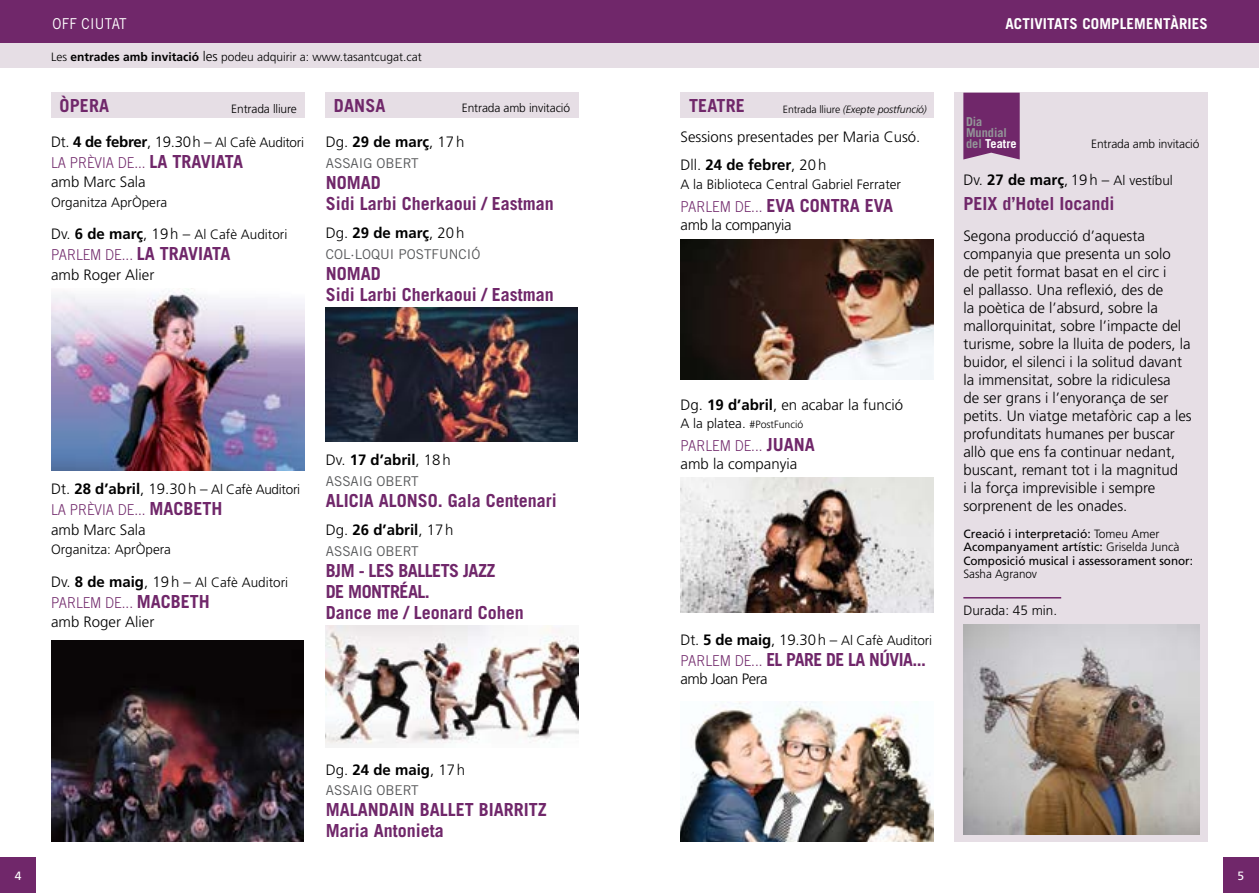
<style>
.page{position:relative;width:1259px;height:893px;background:#fff}
.page>*{position:absolute;margin:0;border:0;box-sizing:border-box;transform-origin:0 0}
.t1{font:700 18px/21px "Trade Gothic";color:#70276a}
.t2{font:700 18px/21px "Trade Gothic";letter-spacing:-.03em;color:#70276a}
.t3{font:300 15px/18px "Frutiger";color:#000}
.t4{font:300 15px "Trade Gothic";color:#70276a;scale:.9 1}
.t5{font:700 15px "Frutiger";color:#000}
.t6{font:700 15px "Trade Gothic";letter-spacing:.01em;color:#fff}
.t7{font:300 15px "Frutiger";letter-spacing:-.02em;color:#000}
.t8{font:300 15px "Frutiger";letter-spacing:-.03em;color:#000}
.t9{font:15px "Trade Gothic";letter-spacing:.02em;color:#fff;scale:.9 1}
.t10{font:300 13.5px "Frutiger";color:#000}
.t11{font:300 13.5px "Frutiger";letter-spacing:-.02em;color:#000}
.t12{font:13.5px "Trade Gothic";color:#58595b}
.t13{font:700 12.3px/10.9px "Trade Gothic";color:#939598}
.t14{font:300 12px "Frutiger";letter-spacing:-.01em;color:#000}
.t15{font:12px/13.5px "Frutiger";color:#000}
.t16{font:12px "Frutiger";color:#fff}
.t17{font:italic 300 10.5px "Frutiger";letter-spacing:-.01em;color:#000}
.t18{font:300 10.5px "Frutiger";color:#000}
.s1{font-weight:700}
.s2{font-size:13.5px}
.s3{font-weight:300;font-size:15px}
.s4{font-style:normal}
.s5{font-size:15px}
.s6{font-weight:700;font-size:15px}
.s7{font-weight:700;font-size:18px}
.s8{font-weight:300}
.s9{color:#fff}
</style>
<div class="page">
<div style="left:0;top:857px;width:36px;height:36px;background:#70276a"></div>
<div style="left:1222px;top:857px;width:37px;height:36px;background:#70276a"></div>
<div style="left:0;top:26px;width:1259px;height:42px;background:#e6dee5"></div>
<div style="left:0;top:0;width:1259px;height:43px;background:#70276a"></div>
<div style="left:325px;top:93px;width:253px;height:25px;background:#e6dee5"></div>
<div style="left:51px;top:93px;width:253px;height:25px;background:#e6dee5"></div>
<div style="left:680px;top:93px;width:253px;height:25px;background:#e6dee5"></div>
<img style="left:51px;top:288px;width:253px;height:182px">
<img style="left:51px;top:640px;width:252px;height:202px">
<img style="left:680px;top:478px;width:253px;height:134px">
<img style="left:680px;top:239px;width:253px;height:141px">
<img style="left:680px;top:702px;width:253px;height:140px">
<img style="left:326px;top:626px;width:252px;height:121px">
<img style="left:325px;top:307px;width:253px;height:135px">
<div style="left:955px;top:93px;width:253px;height:749px;background:#e6dee5"></div>
<div style="left:963px;top:93px;width:56px;height:66px;background:#70276a"></div>
<img style="left:963px;top:624px;width:236px;height:211px">
<hr style="left:963px;top:597px;width:98px;height:1px;background:#70276a">
<p class="t9" style="left:52px;top:15px;width:84px">OFF CIUTAT</p>
<p class="t6" style="left:1005px;top:15px;width:204px">ACTIVITATS COMPLEMENTÀRIES</p>
<p class="t14" style="left:51px;top:50px;width:372px">Les <span class="s1">entrades amb invitació</span> <span class="s2">les</span> podeu adquirir a: www.tasantcugat.cat</p>
<p class="t1" style="left:60px;top:95px;width:51px">ÒPERA</p>
<p class="t14" style="left:231px;top:102px;width:67px">Entrada lliure</p>
<p class="t14" style="left:462px;top:101px;width:110px">Entrada amb invitació</p>
<p class="t1" style="left:689px;top:95px;width:57px">TEATRE</p>
<p class="t3" style="left:680px;top:123px;width:241px;line-height:28px">Sessions presentades per Maria Cusó.<br>Dll. <span class="s1">24 de febrer</span>, 20h</p>
<p class="t10" style="left:680px;top:177px;width:222px">A la Biblioteca Central Gabriel Ferrater</p>
<p class="t1" style="left:680px;top:195px;width:214px"><span class="s3">PARLEM DE...</span> EVA CONTRA EVA</p>
<p class="t7" style="left:680px;top:217px;width:113px">amb la companyia</p>
<p class="t1" style="left:334px;top:95px;width:53px">DANSA</p>
<p class="t17" style="left:783px;top:103px;width:145px"><span class="s4">Entrada lliure</span> (Exepte postfunció)</p>
<p class="t11" style="left:51px;top:135px;width:254px"><span class="s5">Dt.</span> <span class="s6">4 de febrer</span><span class="s5">, 19.30h –</span> Al Cafè Auditori</p>
<p class="t4" style="left:51px;top:154px;width:215px">LA PRÈVIA DE... <span class="s7">LA TRAVIATA</span></p>
<p class="t3" style="left:51px;top:173px;width:96px">amb Marc Sala</p>
<p class="t10" style="left:51px;top:195px;width:118px">Organitza AprÒpera</p>
<p class="t10" style="left:51px;top:227px;width:238px"><span class="s5">Dv.</span> <span class="s6">6 de març</span><span class="s5">, 19h –</span> Al Cafè Auditori</p>
<p class="t4" style="left:51px;top:246px;width:201px">PARLEM DE... <span class="s7">LA TRAVIATA</span></p>
<p class="t3" style="left:51px;top:266px;width:105px">amb Roger Alier</p>
<p class="t5" style="left:326px;top:133px;width:140px"><span class="s8">Dg.</span> 29 de març<span class="s8">, 17h</span></p>
<p class="t12" style="left:326px;top:155px;width:94px">ASSAIG OBERT</p>
<p class="t1" style="left:326px;top:172px;width:230px">NOMAD<br>Sidi Larbi Cherkaoui / Eastman</p>
<p class="t5" style="left:326px;top:224px;width:140px"><span class="s8">Dg.</span> 29 de març<span class="s8">, 20h</span></p>
<p class="t12" style="left:326px;top:246px;width:156px">COL·LOQUI POSTFUNCIÓ</p>
<p class="t1" style="left:326px;top:262px;width:230px">NOMAD<br>Sidi Larbi Cherkaoui / Eastman</p>
<p class="t11" style="left:51px;top:482px;width:251px"><span class="s5">Dt.</span> <span class="s6">28 d’abril</span><span class="s5">, 19.30h –</span> Al Cafè Auditori</p>
<p class="t4" style="left:51px;top:501px;width:192px">LA PRÈVIA DE... <span class="s7">MACBETH</span></p>
<p class="t3" style="left:51px;top:521px;width:96px">amb Marc Sala</p>
<p class="t10" style="left:51px;top:542px;width:122px">Organitza: AprÒpera</p>
<p class="t10" style="left:51px;top:574px;width:239px"><span class="s5">Dv.</span> <span class="s6">8 de maig</span><span class="s5">, 19h –</span> Al Cafè Auditori</p>
<p class="t4" style="left:51px;top:593px;width:178px">PARLEM DE... <span class="s7">MACBETH</span></p>
<p class="t3" style="left:51px;top:613px;width:105px">amb Roger Alier</p>
<p class="t5" style="left:326px;top:451px;width:126px"><span class="s8">Dv.</span> 17 d’abril<span class="s8">, 18h</span></p>
<p class="t12" style="left:326px;top:473px;width:94px">ASSAIG OBERT</p>
<p class="t1" style="left:326px;top:490px;width:233px">ALICIA ALONSO. Gala Centenari</p>
<p class="t5" style="left:326px;top:521px;width:129px"><span class="s8">Dg.</span> 26 d’abril<span class="s8">, 17h</span></p>
<p class="t12" style="left:326px;top:543px;width:94px">ASSAIG OBERT</p>
<p class="t2" style="left:326px;top:559px;width:200px">BJM - LES BALLETS JAZZ<br>DE MONTRÉAL.<br>Dance me / Leonard Cohen</p>
<p class="t5" style="left:326px;top:760px;width:141px"><span class="s8">Dg.</span> 24 de maig<span class="s8">, 17h</span></p>
<p class="t12" style="left:326px;top:782px;width:94px">ASSAIG OBERT</p>
<p class="t1" style="left:326px;top:799px;width:223px">MALANDAIN BALLET BIARRITZ<br>Maria Antonieta</p>
<p class="t3" style="left:680px;top:396px;width:224px">Dg. <span class="s1">19 d’abril</span>, en acabar la funció</p>
<p class="t18" style="left:680px;top:419px;width:124px"><span class="s2">A la platea.</span> #PostFunció</p>
<p class="t4" style="left:680px;top:437px;width:151px">PARLEM DE... <span class="s7">JUANA</span></p>
<p class="t3" style="left:680px;top:455px;width:118px">amb la companyia</p>
<p class="t10" style="left:680px;top:632px;width:253px"><span class="s5">Dt.</span> <span class="s6">5 de maig</span><span class="s5">, 19.30h –</span> Al Cafè Auditori</p>
<p class="t2" style="left:680px;top:649px;width:247px"><span class="s3">PARLEM DE...</span> EL PARE DE LA NÚVIA...</p>
<p class="t8" style="left:680px;top:670px;width:89px">amb Joan Pera</p>
<p class="t13" style="left:966px;top:116px;width:52px">Dia<br>Mundial del <span class="s9">Teatre</span></p>
<p class="t14" style="left:1091px;top:137px;width:110px">Entrada amb invitació</p>
<p class="t10" style="left:963px;top:173px;width:211px"><span class="s5">Dv.</span> <span class="s6">27 de març</span><span class="s5">, 19h –</span> Al vestíbul</p>
<p class="t1" style="left:963px;top:193px;width:153px">PEIX d’Hotel Iocandi</p>
<p class="t3" style="left:963px;top:227px;width:230px">Segona producció d’aquesta companyia que presenta un solo<br>de petit format basat en el circ i<br>el pallasso. Una reflexió, des de<br>la poètica de l’absurd, sobre la mallorquinitat, sobre l’impacte del turisme, sobre la lluita de poders, la buidor, el silenci i la solitud davant la immensitat, sobre la ridiculesa<br>de ser grans i l’enyorança de ser petits. Un viatge metafòric cap a les profunditats humanes per buscar allò que ens fa continuar nedant, buscant, remant tot i la magnitud<br>i la força imprevisible i sempre sorprenent de les onades.</p>
<p class="t15" style="left:963px;top:526px;width:231px">Creació i interpretació: <span class="s8">Tomeu Amer<br></span>Acompanyament artístic: <span class="s8">Griselda Juncà<br></span>Composició musical i assessorament sonor:</p>
<p class="t14" style="left:963px;top:567px;width:75px">Sasha Agranov</p>
<p class="t10" style="left:963px;top:602px;width:95px">Durada: 45 min.</p>
<p class="t16" style="left:15px;top:868px;width:8px">4</p>
<p class="t16" style="left:1237px;top:868px;width:8px">5</p>
</div>
